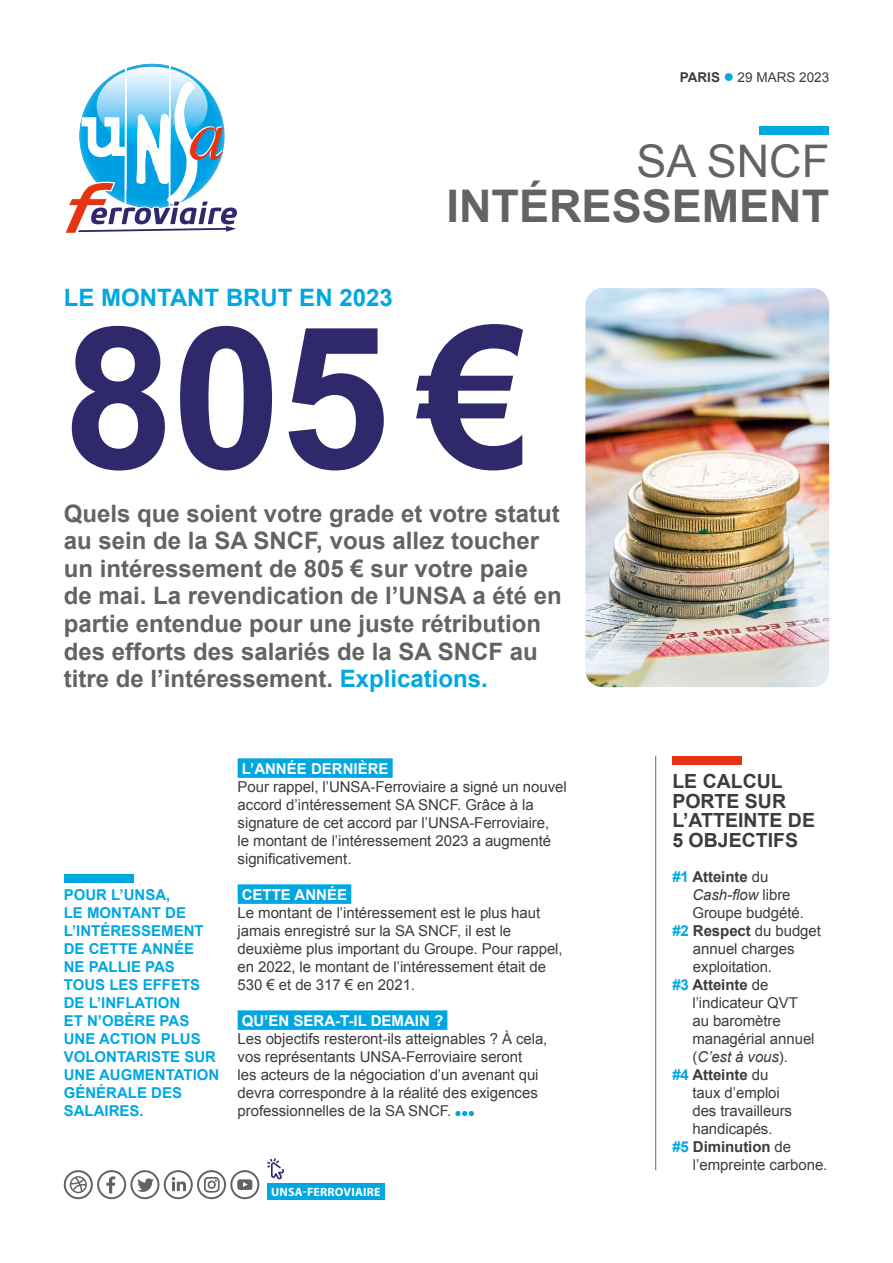
<style>
.page{position:relative;width:893px;height:1263px;background:#fff}
.page>*{position:absolute;margin:0;border:0;box-sizing:border-box;transform-origin:0 0}
.t1{font:700 197.85px "Arial";color:#2f296c}
.t2{font:700 45px "Arial";color:#646363}
.t3{font:45px "Arial";color:#646363}
.t4{font:700 24px/27.6px "Arial";color:#646363}
.t5{font:700 24px "Arial";color:#00a7e1}
.t6{font:700 19.5px/19.5px "Arial";color:#3c3c3b}
.t7{font:15px/18px "Arial";letter-spacing:-.005em;color:#3c3c3b}
.t8{font:700 15px/18px "Arial";color:#00a7e1}
.t9{font:700 15px "Arial";letter-spacing:-.005em;color:#3c3c3b}
.t10{font:700 15px "Arial";color:#fff}
.t11{font:italic 15px "Arial";letter-spacing:-.005em;color:#3c3c3b}
.t12{font:13.5px "Arial";color:#3c3c3b}
.t13{font:700 12px "Myriad Pro";letter-spacing:.02em;color:#fff}
.s1{font-weight:700}
.s2{color:#00a7e1}
.s3{font-weight:400}
.s4{font-style:normal}
.s5{font-weight:700;color:#00a7e1}
</style>
<div class="page">
<div style="left:759px;top:126px;width:70px;height:8px;background:#00a7e1"></div>
<div style="left:267px;top:1183px;width:118px;height:16px;background:#00a7e1"></div>
<svg style="left:64px;top:1170px;width:195px;height:29px"></svg>
<svg style="left:267px;top:1158px;width:17px;height:22px"></svg>
<svg style="left:65px;top:64px;width:172px;height:169px"></svg>
<div style="left:64px;top:874px;width:70px;height:8px;background:#00a7e1"></div>
<div style="left:672px;top:756px;width:70px;height:8px;background:#e63312"></div>
<hr style="left:655px;top:756px;width:1px;height:414px;background:#646363">
<div style="left:238px;top:758px;width:155px;height:20px;background:#00a7e1"></div>
<div style="left:238px;top:884px;width:113px;height:20px;background:#00a7e1"></div>
<div style="left:238px;top:1010px;width:209px;height:20px;background:#00a7e1"></div>
<svg style="left:455px;top:1111px;width:19px;height:5px"></svg>
<img style="left:585px;top:288px;width:244px;height:399px">
<p class="t12" style="left:680px;top:69px;width:151px"><span class="s1">PARIS</span> <span class="s2">●</span> 29 MARS 2023</p>
<h3 class="t5" style="left:64px;top:281px;width:330px">LE MONTANT BRUT EN 2023</h3>
<h2 class="t3" style="left:637px;top:131px;width:194px">SA SNCF</h2>
<h2 class="t2" style="left:447px;top:176px;width:384px">INTÉRESSEMENT</h2>
<h1 class="t1" style="left:64px;top:268px;width:467px">805 €</h1>
<p class="t4" style="left:64px;top:500px;width:499px">Quels que soient votre grade et votre statut au sein de la SA SNCF, vous allez toucher un intéressement de 805 € sur votre paie de mai. La revendication de l’UNSA a été en partie entendue pour une juste rétribution des efforts des salariés de la SA SNCF au titre de l’intéressement. <span class="s2">Explications.</span></p>
<p class="t8" style="left:64px;top:886px;width:157px">POUR L’UNSA,<br>LE MONTANT DE<br>L’INTÉRESSEMENT<br>DE CETTE ANNÉE<br>NE PALLIE PAS<br>TOUS LES EFFETS<br>DE L’INFLATION<br>ET N’OBÈRE PAS<br>UNE ACTION PLUS<br>VOLONTARISTE SUR<br>UNE AUGMENTATION<br>GÉNÉRALE DES<br>SALAIRES.</p>
<p class="t10" style="left:242px;top:759px;width:148px">L’ANNÉE DERNIÈRE</p>
<p class="t7" style="left:238px;top:778px;width:331px">Pour rappel, l’UNSA-Ferroviaire a signé un nouvel accord d’intéressement SA SNCF. Grâce à la signature de cet accord par l’UNSA-Ferroviaire,<br>le montant de l’intéressement 2023 a augmenté significativement.</p>
<p class="t10" style="left:242px;top:885px;width:107px">CETTE ANNÉE</p>
<p class="t7" style="left:238px;top:904px;width:327px">Le montant de l’intéressement est le plus haut jamais enregistré sur la SA SNCF, il est le deuxième plus important du Groupe. Pour rappel, en 2022, le montant de l’intéressement était de 530 € et de 317 € en 2021.</p>
<p class="t10" style="left:242px;top:1011px;width:203px">QU’EN SERA-T-IL DEMAIN ?</p>
<p class="t7" style="left:238px;top:1030px;width:311px">Les objectifs resteront-ils atteignables ? À cela, vos représentants UNSA-Ferroviaire seront<br>les acteurs de la négociation d’un avenant qui devra correspondre à la réalité des exigences professionnelles de la SA SNCF.</p>
<p class="t13" style="left:271px;top:1184px;width:111px">UNSA-FERROVIAIRE</p>
<h3 class="t6" style="left:672px;top:772px;width:144px">LE CALCUL<br>PORTE SUR<br>L’ATTEINTE DE<br>5 OBJECTIFS</h3>
<p class="t9" style="left:672px;top:867px;width:97px"><span class="s2">#1</span> Atteinte <span class="s3">du</span></p>
<p class="t11" style="left:692px;top:885px;width:100px">Cash-flow <span class="s4">libre</span></p>
<p class="t7" style="left:692px;top:904px;width:113px">Groupe budgété.</p>
<p class="t7" style="left:672px;top:922px;width:150px"><span class="s5">#2</span> <span class="s1">Respect</span> du budget</p>
<p class="t7" style="left:693px;top:940px;width:103px">annuel charges</p>
<p class="t7" style="left:693px;top:958px;width:81px">exploitation.</p>
<p class="t9" style="left:672px;top:975px;width:97px"><span class="s2">#3</span> Atteinte <span class="s3">de</span></p>
<p class="t7" style="left:692px;top:994px;width:107px">l’indicateur QVT</p>
<p class="t7" style="left:692px;top:1012px;width:90px">au baromètre</p>
<p class="t7" style="left:692px;top:1030px;width:124px">managérial annuel</p>
<p class="t11" style="left:692px;top:1047px;width:97px"><span class="s4">(</span>C’est à vous<span class="s4">).</span></p>
<p class="t9" style="left:672px;top:1065px;width:97px"><span class="s2">#4</span> Atteinte <span class="s3">du</span></p>
<p class="t7" style="left:692px;top:1084px;width:89px">taux d’emploi</p>
<p class="t7" style="left:692px;top:1102px;width:101px">des travailleurs</p>
<p class="t7" style="left:692px;top:1120px;width:82px">handicapés.</p>
<p class="t9" style="left:672px;top:1137px;width:120px"><span class="s2">#5</span> Diminution <span class="s3">de</span></p>
<p class="t7" style="left:693px;top:1156px;width:136px">l’empreinte carbone.</p>
</div>
